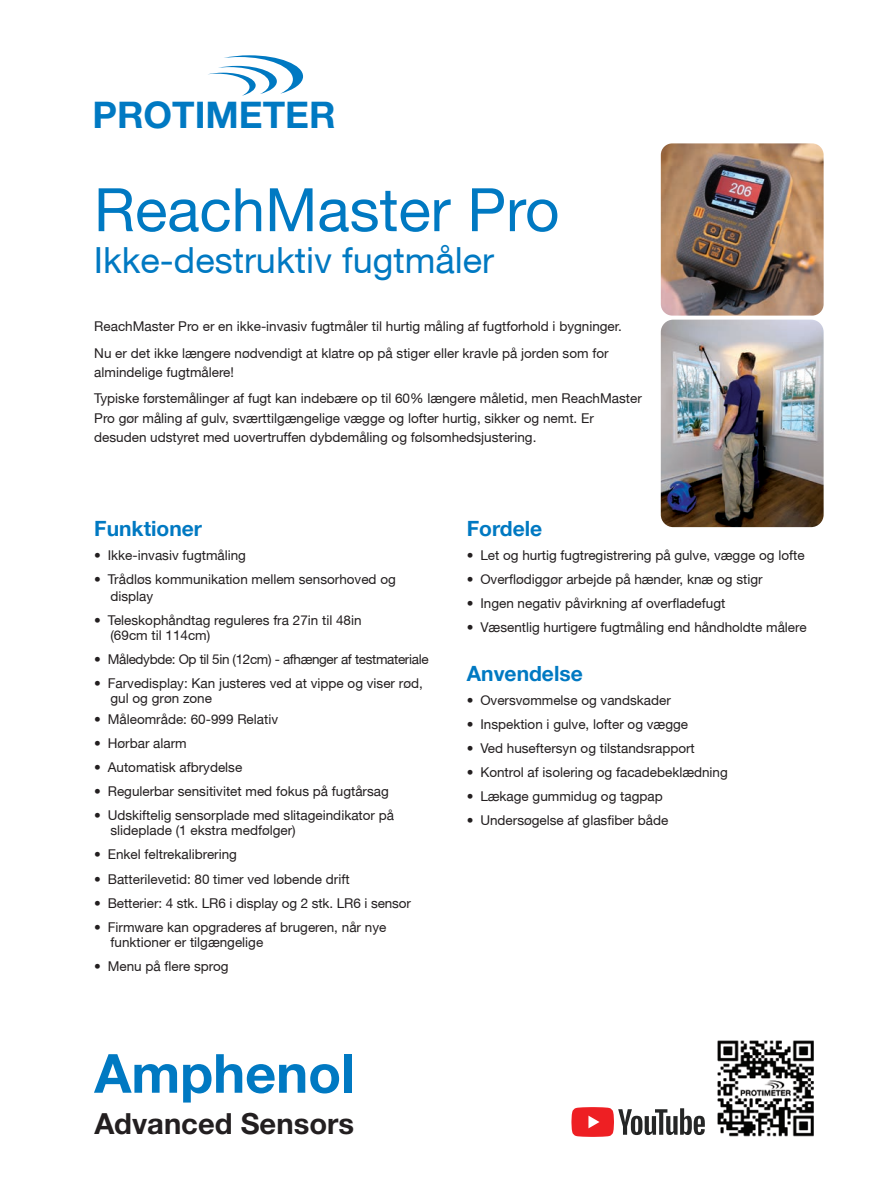
<style>
.page{position:relative;width:891px;height:1188px;background:#fff}
.page>*{position:absolute;margin:0;border:0;box-sizing:border-box;transform-origin:0 0}
.t1{font:60px "Helvetica Neue";color:#0079c2}
.t2{font:700 54px "Helvetica Neue LT Std";color:#0079c2}
.t3{font:700 36.75px "Helvetica Neue LT Std";color:#0079c2}
.t4{font:36px "Helvetica Neue";color:#0079c2}
.t5{font:700 29.1px "Helvetica Neue LT Std";color:#231f20}
.t6{font:700 21px "Helvetica Neue";color:#0079c2}
.t7{font:13.5px/15px "Helvetica Neue";color:#231f20}
.t8{font:13.5px "Helvetica Neue";letter-spacing:-.025em;color:#231f20}
</style>
<div class="page">
<svg style="left:208px;top:55px;width:95px;height:41px"></svg>
<img style="left:661px;top:143px;width:163px;height:173px">
<img style="left:661px;top:320px;width:163px;height:207px">
<img style="left:717px;top:1040px;width:97px;height:97px">
<svg style="left:571px;top:1107px;width:134px;height:30px"></svg>
<h3 class="t3" style="left:92px;top:92px;width:245px">PROTIMETER</h3>
<h1 class="t1" style="left:94px;top:174px;width:467px">ReachMaster Pro</h1>
<h3 class="t4" style="left:94px;top:239px;width:402px">Ikke-destruktiv fugtmåler</h3>
<p class="t7" style="left:94px;top:313px;width:529px;line-height:26.2px">ReachMaster Pro er en ikke-invasiv fugtmåler til hurtig måling af fugtforhold i bygninger.<br>Nu er det ikke længere nødvendigt at klatre op på stiger eller kravle på jorden som for</p>
<p class="t7" style="left:94px;top:359px;width:549px;line-height:26.2px">almindelige fugtmålere!<br>Typiske førstemålinger af fugt kan indebære op til 60% længere måletid, men ReachMaster</p>
<p class="t7" style="left:94px;top:408px;width:501px;line-height:19.5px">Pro gør måling af gulv, sværttilgængelige vægge og lofter hurtig, sikker og nemt. Er desuden udstyret med uovertruffen dybdemåling og følsomhedsjustering.</p>
<h3 class="t6" style="left:94px;top:515px;width:109px">Funktioner</h3>
<p class="t7" style="left:94px;top:548px;width:153px">• Ikke-invasiv fugtmåling</p>
<p class="t7" style="left:111px;top:571px;width:287px;line-height:16.5px;text-indent:-16px">• Trådløs kommunikation mellem sensorhoved og display</p>
<p class="t7" style="left:111px;top:612px;width:253px;text-indent:-16px">• Teleskophåndtag reguleres fra 27in til 48in (69cm til 114cm)</p>
<p class="t8" style="left:94px;top:651px;width:336px">• Måledybde: Op til 5in (12cm) - afhænger af testmateriale</p>
<p class="t7" style="left:111px;top:675px;width:314px;text-indent:-16px">• Farvedisplay: Kan justeres ved at vippe og viser rød, gul og grøn zone</p>
<p class="t7" style="left:94px;top:712px;width:185px">• Måleområde: 60-999 Relativ</p>
<p class="t7" style="left:94px;top:736px;width:94px">• Hørbar alarm</p>
<p class="t7" style="left:94px;top:760px;width:150px">• Automatisk afbrydelse</p>
<p class="t7" style="left:94px;top:784px;width:296px">• Regulerbar sensitivitet med fokus på fugtårsag</p>
<p class="t7" style="left:111px;top:808px;width:285px;text-indent:-16px">• Udskiftelig sensorplade med slitageindikator på slideplade (1 ekstra medfølger)</p>
<p class="t7" style="left:94px;top:847px;width:144px">• Enkel feltrekalibrering</p>
<p class="t7" style="left:94px;top:871px;width:257px">• Batterilevetid: 80 timer ved løbende drift</p>
<p class="t7" style="left:94px;top:895px;width:318px">• Betterier: 4 stk. LR6 i display og 2 stk. LR6 i sensor</p>
<p class="t7" style="left:111px;top:919px;width:277px;text-indent:-16px">• Firmware kan opgraderes af brugeren, når nye funktioner er tilgængelige</p>
<p class="t7" style="left:94px;top:958px;width:136px">• Menu på flere sprog</p>
<h2 class="t2" style="left:94px;top:1040px;width:262px">Amphenol</h2>
<h3 class="t5" style="left:94px;top:1105px;width:261px">Advanced Sensors</h3>
<h3 class="t6" style="left:467px;top:515px;width:77px">Fordele</h3>
<p class="t7" style="left:467px;top:548px;width:339px">• Let og hurtig fugtregistrering på gulve, vægge og lofte</p>
<p class="t7" style="left:467px;top:572px;width:297px">• Overflødiggør arbejde på hænder, knæ og stigr</p>
<p class="t7" style="left:467px;top:596px;width:260px">• Ingen negativ påvirkning af overfladefugt</p>
<p class="t7" style="left:467px;top:620px;width:341px">• Væsentlig hurtigere fugtmåling end håndholdte målere</p>
<h3 class="t6" style="left:467px;top:660px;width:117px">Anvendelse</h3>
<p class="t7" style="left:467px;top:692px;width:206px">• Oversvømmelse og vandskader</p>
<p class="t7" style="left:467px;top:716px;width:223px">• Inspektion i gulve, lofter og vægge</p>
<p class="t7" style="left:467px;top:740px;width:230px">• Ved huseftersyn og tilstandsrapport</p>
<p class="t7" style="left:467px;top:764px;width:263px">• Kontrol af isolering og facadebeklædning</p>
<p class="t7" style="left:467px;top:789px;width:197px">• Lækage gummidug og tagpap</p>
<p class="t7" style="left:467px;top:813px;width:203px">• Undersøgelse af glasfiber både</p>
</div>
